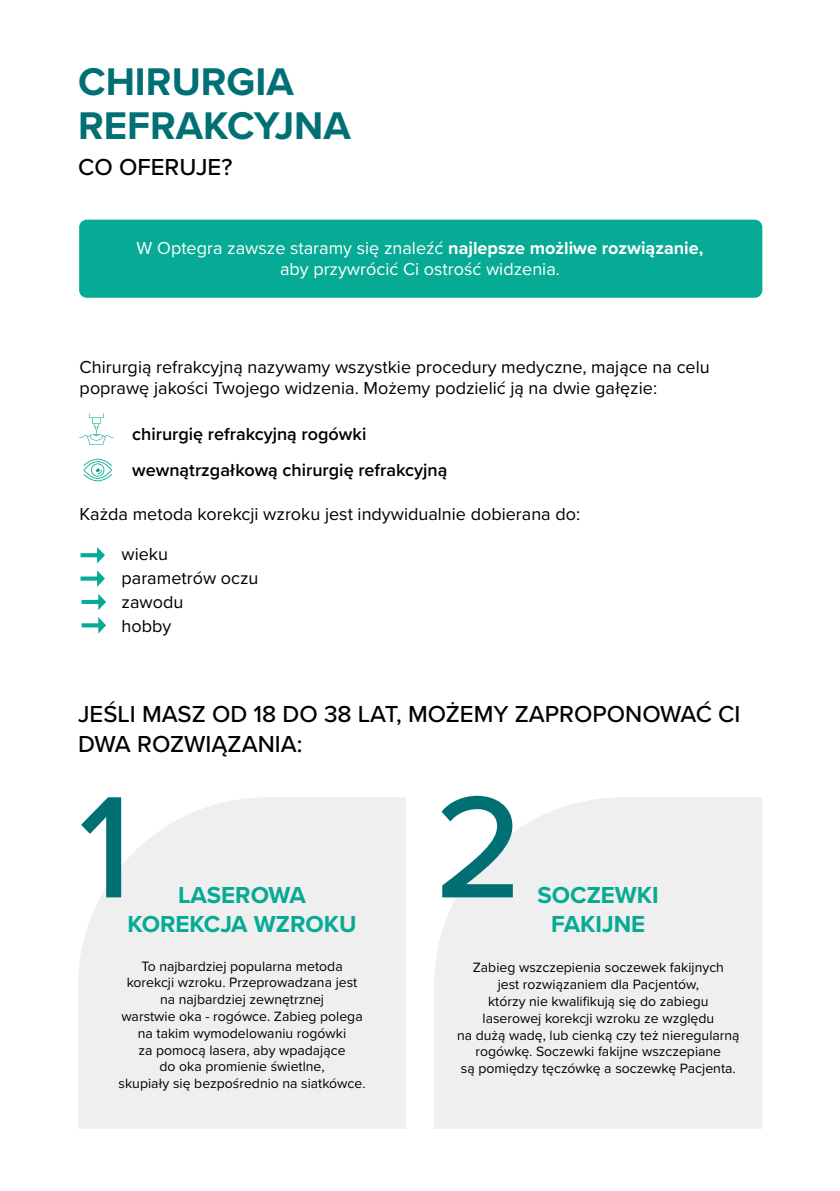
<style>
.page{position:relative;width:840px;height:1191px;background:#fff}
.page>*{position:absolute;margin:0;border:0;box-sizing:border-box;transform-origin:0 0}
.t1{font:500 150px "Proxima Nova";color:#017075}
.t2{font:700 40px/44px "Proxima Nova";color:#017075}
.t3{font:500 24px/30px "Proxima Nova";color:#000}
.t4{font:700 24px/28.8px "Proxima Nova";color:#07aa95;text-align:center}
.t5{font:18px/24px "Proxima Nova";color:#000}
.t6{font:18px/21.6px "Proxima Nova";color:#fff;text-align:center}
.t7{font:600 18px/36px "Proxima Nova";color:#000}
.t8{font:14px/16.8px "Proxima Nova";color:#000;text-align:center}
.s1{font-weight:700}
</style>
<div class="page">
<svg style="left:78px;top:797px;width:327px;height:331px;fill:#efefef"></svg>
<svg style="left:434px;top:797px;width:327px;height:331px;fill:#efefef"></svg>
<div style="left:79px;top:220px;width:682px;height:78px;background:#07aa95;border-radius:8px"></div>
<svg style="left:79px;top:413px;width:35px;height:32px"></svg>
<svg style="left:83px;top:459px;width:29px;height:22px"></svg>
<svg style="left:80px;top:547px;width:25px;height:16px"></svg>
<svg style="left:80px;top:570px;width:25px;height:17px"></svg>
<svg style="left:82px;top:594px;width:24px;height:16px"></svg>
<svg style="left:82px;top:617px;width:24px;height:16px"></svg>
<h2 class="t2" style="left:78px;top:59px;width:274px">CHIRURGIA<br>REFRAKCYJNA</h2>
<h3 class="t3" style="left:78px;top:151px;width:156px">CO OFERUJE?</h3>
<p class="t6" style="left:137px;top:236px;width:568px">W Optegra zawsze staramy się znaleźć <span class="s1">najlepsze możliwe rozwiązanie, </span>aby przywrócić Ci ostrość widzenia.</p>
<p class="t5" style="left:80px;top:355px;width:631px;line-height:21.6px">Chirurgią refrakcyjną nazywamy wszystkie procedury medyczne, mające na celu poprawę jakości Twojego widzenia. Możemy podzielić ją na dwie gałęzie:</p>
<p class="t7" style="left:132px;top:415px;width:316px">chirurgię refrakcyjną rogówki wewnątrzgałkową chirurgię refrakcyjną</p>
<p class="t5" style="left:80px;top:501px;width:502px">Każda metoda korekcji wzroku jest indywidualnie dobierana do:</p>
<p class="t5" style="left:121px;top:541px;width:138px">wieku parametrów oczu zawodu<br>hobby</p>
<h3 class="t3" style="left:78px;top:698px;width:663px">JEŚLI MASZ OD 18 DO 38 LAT, MOŻEMY ZAPROPONOWAĆ CI<br>DWA ROZWIĄZANIA:</h3>
<h1 class="t1" style="left:78px;top:735px;width:55px">1</h1>
<h1 class="t1" style="left:434px;top:735px;width:90px">2</h1>
<h3 class="t4" style="left:127px;top:880px;width:231px">LASEROWA<br>KOREKCJA WZROKU</h3>
<h3 class="t4" style="left:537px;top:880px;width:123px">SOCZEWKI<br>FAKIJNE</h3>
<p class="t8" style="left:118px;top:957px;width:248px">To najbardziej popularna metoda korekcji wzroku. Przeprowadzana jest na najbardziej zewnętrznej<br>warstwie oka - rogówce. Zabieg polega na takim wymodelowaniu rogówki<br>za pomocą lasera, aby wpadające<br>do oka promienie świetlne,<br>skupiały się bezpośrednio na siatkówce.</p>
<p class="t8" style="left:457px;top:958px;width:284px">Zabieg wszczepienia soczewek fakijnych<br>jest rozwiązaniem dla Pacjentów,<br>którzy nie kwalifikują się do zabiegu laserowej korekcji wzroku ze względu<br>na dużą wadę, lub cienką czy też nieregularną rogówkę. Soczewki fakijne wszczepiane<br>są pomiędzy tęczówkę a soczewkę Pacjenta.</p>
</div>
